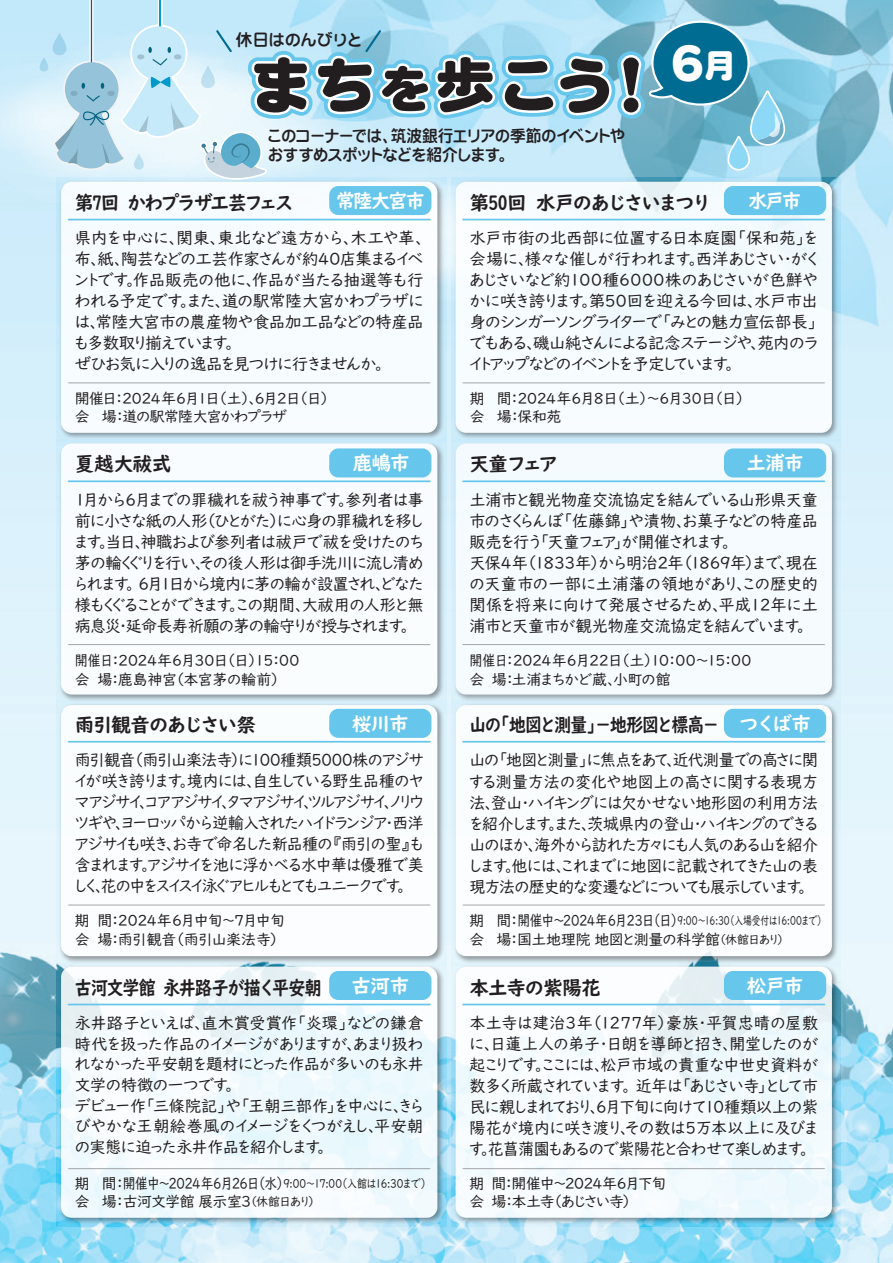
<style>
.page{position:relative;width:893px;height:1263px;background:#fff}
.page>*{position:absolute;margin:0;border:0;box-sizing:border-box;transform-origin:0 0}
.t1{font:42px "NIS R10 P 83 pv RKSJ H";color:#fff}
.t2{font:19.5px "UD Digi Kyokasho N B";letter-spacing:-.06em;color:#fff}
.t3{font:19.5px "UD Digi Kyokasho N B";letter-spacing:-.065em;color:#231f20}
.t4{font:19.5px "UD Digi Kyokasho N B";letter-spacing:-.065em;color:#231f20;scale:.86 1}
.t5{font:19.5px "UD Digi Kyokasho N B";letter-spacing:-.065em;color:#231f20;scale:.87 1}
.t6{font:19.5px "UD Digi Kyokasho N B";letter-spacing:-.095em;color:#231f20}
.t7{font:19.5px "UD Digi Kyokasho N B";letter-spacing:-.11em;color:#231f20;scale:.95 1}
.t8{font:19.5px "UD Digi Kyokasho N B";letter-spacing:-.04em;color:#231f20}
.t9{font:16.5px/21px "UD Digi Kyokasho NK R";letter-spacing:-.035em;color:#231f20;text-align:justify}
.t10{font:16.5px/21px "UD Digi Kyokasho NK R";letter-spacing:-.035em;color:#231f20;text-align:justify;scale:.96 1}
.t11{font:16.5px/19.5px "NIS R7 P 83 pv RKSJ H";letter-spacing:-.03em;color:#231f20;scale:.95 1}
.t12{font:16.5px "NIS R7 P 83 pv RKSJ H";letter-spacing:-.01em;color:#231f20}
.t13{font:16.2px/20.7px "UD Digi Kyokasho NK R";letter-spacing:-.025em;color:#231f20}
.t14{font:15px/18.8px "UD Digi Kyokasho NK R";letter-spacing:-.04em;color:#231f20}
.t15{font:15px/18.8px "UD Digi Kyokasho NK R";letter-spacing:-.04em;color:#231f20;scale:.87 1}
.t16{font:15px/18.8px "UD Digi Kyokasho NK R";letter-spacing:-.02em;color:#231f20;scale:.87 1}
.t17{font:12px "UD Digi Kyokasho NK R";letter-spacing:-.03em;color:#231f20;scale:.74 1}
.t18{font:12px "UD Digi Kyokasho NK R";letter-spacing:-.03em;color:#231f20;scale:.84 1}
.s1{font-size:33px}
.s2{font-size:15px}
.s3{font-size:12px}
</style>
<div class="page">
<img style="left:0;top:0;width:893px;height:1263px">
<img style="left:57px;top:185px;width:389px;height:254px">
<div style="left:61px;top:182px;width:376px;height:251px;background:#f7fcfe;border-radius:11px"></div>
<hr style="left:68px;top:219px;width:362px;height:1px;background:#66c6eb">
<hr style="left:68px;top:382px;width:362px;height:1px;background:#808285">
<img style="left:451px;top:177px;width:390px;height:262px">
<div style="left:456px;top:182px;width:376px;height:251px;background:#f7fcfe;border-radius:11px"></div>
<hr style="left:463px;top:382px;width:361px;height:1px;background:#808285">
<hr style="left:463px;top:219px;width:361px;height:1px;background:#66c6eb">
<div style="left:329px;top:186px;width:102px;height:29px;background:#66c6eb;border-radius:9px"></div>
<div style="left:724px;top:186px;width:102px;height:29px;background:#66c6eb;border-radius:9px"></div>
<img style="left:57px;top:439px;width:389px;height:262px">
<div style="left:61px;top:443px;width:376px;height:251px;background:#fff;border-radius:11px"></div>
<img style="left:451px;top:439px;width:390px;height:262px">
<div style="left:456px;top:443px;width:376px;height:251px;background:#f5fbfe;border-radius:11px"></div>
<hr style="left:68px;top:480px;width:362px;height:2px;background:#66c6eb">
<hr style="left:68px;top:644px;width:362px;height:1px;background:#808285">
<hr style="left:463px;top:480px;width:361px;height:2px;background:#66c6eb">
<hr style="left:463px;top:644px;width:361px;height:1px;background:#808285">
<div style="left:329px;top:448px;width:102px;height:29px;background:#66c6eb;border-radius:9px"></div>
<div style="left:724px;top:448px;width:102px;height:29px;background:#66c6eb;border-radius:9px"></div>
<img style="left:57px;top:701px;width:389px;height:261px">
<div style="left:61px;top:705px;width:376px;height:251px;background:#fff;border-radius:11px"></div>
<img style="left:451px;top:701px;width:390px;height:261px">
<div style="left:456px;top:705px;width:376px;height:251px;background:#fff;border-radius:11px"></div>
<hr style="left:68px;top:741px;width:362px;height:1px;background:#66c6eb">
<hr style="left:68px;top:904px;width:362px;height:1px;background:#808285">
<hr style="left:463px;top:741px;width:361px;height:1px;background:#66c6eb">
<hr style="left:463px;top:904px;width:361px;height:1px;background:#808285">
<div style="left:329px;top:709px;width:102px;height:29px;background:#66c6eb;border-radius:9px"></div>
<div style="left:724px;top:709px;width:102px;height:29px;background:#66c6eb;border-radius:9px"></div>
<img style="left:57px;top:962px;width:389px;height:265px">
<div style="left:61px;top:967px;width:376px;height:251px;background:#f1fafd;border-radius:11px"></div>
<img style="left:451px;top:962px;width:390px;height:265px">
<svg style="left:456px;top:967px;width:376px;height:251px"></svg>
<hr style="left:68px;top:1004px;width:362px;height:1px;background:#66c6eb">
<hr style="left:68px;top:1168px;width:362px;height:1px;background:#808285">
<hr style="left:463px;top:1004px;width:361px;height:1px;background:#66c6eb">
<hr style="left:463px;top:1168px;width:361px;height:1px;background:#808285">
<div style="left:329px;top:971px;width:102px;height:29px;background:#66c6eb;border-radius:9px"></div>
<div style="left:724px;top:971px;width:102px;height:29px;background:#66c6eb;border-radius:9px"></div>
<svg style="left:51px;top:0;width:736px;height:185px"></svg>
<svg style="left:53px;top:33px;width:13px;height:22px"></svg>
<svg style="left:201px;top:65px;width:14px;height:23px"></svg>
<svg style="left:134px;top:153px;width:10px;height:17px"></svg>
<svg style="left:40px;top:57px;width:8px;height:14px"></svg>
<p class="t12" style="left:236px;top:32px;width:128px">休日はのんびりと</p>
<p class="t11" style="left:267px;top:126px;width:379px">このコーナーでは、筑波銀行エリアの季節のイベントやおすすめスポットなどを紹介します。</p>
<h1 class="t1" style="left:672px;top:42px;width:66px">６<span class="s1">月</span></h1>
<p class="t2" style="left:336px;top:189px;width:90px">常陸大宮市</p>
<p class="t2" style="left:748px;top:189px;width:54px">水戸市</p>
<p class="t7" style="left:75px;top:191px;width:232px">第7回 かわプラザ工芸フェス</p>
<p class="t9" style="left:75px;top:228px;width:350px;text-align:left">県内を中心に、関東、東北など遠方から、木工や革、布、紙、陶芸などの工芸作家さんが約40店集まるイベントです。作品販売の他に、作品が当たる抽選等も行われる予定です。また、道の駅常陸大宮かわプラザには、常陸大宮市の農産物や食品加工品などの特産品も多数取り揃えています。<br>ぜひお気に入りの逸品を見つけに行きませんか。</p>
<p class="t14" style="left:75px;top:389px;width:256px">開催日：2024年6月1日（土）、6月2日（日）会　 場：道の駅常陸大宮かわプラザ</p>
<p class="t6" style="left:469px;top:191px;width:244px">第50回 水戸のあじさいまつり</p>
<p class="t9" style="left:469px;top:228px;width:350px">水戸市街の北西部に位置する日本庭園「保和苑」を会場に、様々な催しが行われます。西洋あじさい・がくあじさいなど約100種6000株のあじさいが色鮮やかに咲き誇ります。第50回を迎える今回は、水戸市出身のシンガーソングライターで「みとの魅力宣伝部長」でもある、磯山純さんによる記念ステージや、苑内のライトアップなどのイベントを予定しています。</p>
<p class="t14" style="left:470px;top:389px;width:277px">期　 間：2024年6月8日（土）～6月30日（日）会　 場：保和苑</p>
<p class="t2" style="left:353px;top:451px;width:58px">鹿嶋市</p>
<p class="t2" style="left:746px;top:451px;width:59px">土浦市</p>
<p class="t3" style="left:469px;top:452px;width:90px">天童フェア</p>
<p class="t9" style="left:469px;top:490px;width:350px;text-align:left">土浦市と観光物産交流協定を結んでいる山形県天童市のさくらんぼ「佐藤錦」や漬物、お菓子などの特産品販売を行う「天童フェア」が開催されます。<br>天保4年（１８３３年）から明治2年（１８６９年）まで、現在の天童市の一部に土浦藩の領地があり、この歴史的関係を将来に向けて発展させるため、平成12年に土浦市と天童市が観光物産交流協定を結んでいます。</p>
<p class="t15" style="left:469px;top:651px;width:325px">開催日：2024年6月22日（土）10：00～１５：００会　場：土浦まちかど蔵、小町の館</p>
<p class="t3" style="left:75px;top:452px;width:98px">夏越大祓式</p>
<p class="t9" style="left:75px;top:490px;width:350px">１月から６月までの罪穢れを祓う神事です。参列者は事前に小さな紙の人形（ひとがた）に心身の罪穢れを移します。当日、神職および参列者は祓戸で祓を受けたのち茅の輪くぐりを行い、その後人形は御手洗川に流し清められます。 ６月1日から境内に茅の輪が設置され、どなた様もくぐることができます。この期間、大祓用の人形と無病息災・延命長寿祈願の茅の輪守りが授与されます。</p>
<p class="t16" style="left:75px;top:651px;width:260px">開催日：2024年６月３０日（日）15：00会　場：鹿島神宮（本宮茅の輪前）</p>
<p class="t2" style="left:352px;top:712px;width:58px">桜川市</p>
<p class="t2" style="left:739px;top:712px;width:73px">つくば市</p>
<p class="t4" style="left:469px;top:713px;width:292px">山の「地図と測量」－地形図と標高－</p>
<p class="t10" style="left:469px;top:750px;width:365px">山の「地図と測量」に焦点をあて、近代測量での高さに関する測量方法の変化や地図上の高さに関する表現方法、登山・ハイキングには欠かせない地形図の利用方法を紹介します。また、茨城県内の登山・ハイキングのできる山のほか、海外から訪れた方々にも人気のある山を紹介します。他には、これまでに地図に記載されてきた山の表現方法の歴史的な変遷などについても展示しています。</p>
<p class="t17" style="left:469px;top:913px;width:479px"><span class="s2">期　 間：開催中～2024年6月23日（日）</span>9:00～16:30（入場受付は16:00まで）</p>
<p class="t14" style="left:469px;top:930px;width:317px">会　 場：国土地理院 地図と測量の科学館<span class="s3">（休館日あり）</span></p>
<p class="t3" style="left:75px;top:713px;width:183px">雨引観音のあじさい祭</p>
<p class="t10" style="left:75px;top:750px;width:365px">雨引観音（雨引山楽法寺）に100種類5000株のアジサイが咲き誇ります。境内には、自生している野生品種のヤマアジサイ、コアアジサイ、タマアジサイ、ツルアジサイ、ノリウツギや、ヨーロッパから逆輸入されたハイドランジア・西洋アジサイも咲き、お寺で命名した新品種の『雨引の聖』も含まれます。アジサイを池に浮かべる水中華は優雅で美しく、花の中をスイスイ泳ぐアヒルもとてもユニークです。</p>
<p class="t14" style="left:75px;top:911px;width:212px">期　間：2024年6月中旬～7月中旬会　場：雨引観音（雨引山楽法寺）</p>
<p class="t2" style="left:351px;top:974px;width:59px">古河市</p>
<p class="t2" style="left:747px;top:974px;width:58px">松戸市</p>
<p class="t8" style="left:469px;top:976px;width:133px">本土寺の紫陽花</p>
<p class="t9" style="left:469px;top:1012px;width:350px">本土寺は建治３年（1277年）豪族・平賀忠晴の屋敷に、日蓮上人の弟子・日朗を導師と招き、開堂したのが起こりです。ここには、松戸市域の貴重な中世史資料が数多く所蔵されています。 近年は「あじさい寺」として市民に親しまれており、6月下旬に向けて10種類以上の紫陽花が境内に咲き渡り、その数は５万本以上に及びます。花菖蒲園もあるので紫陽花と合わせて楽しめます。</p>
<p class="t14" style="left:469px;top:1174px;width:199px">期間：開催中～2024年６月下旬会場：本土寺（あじさい寺）</p>
<p class="t5" style="left:75px;top:976px;width:285px">古河文学館 永井路子が描く平安朝</p>
<p class="t13" style="left:75px;top:1012px;width:350px">永井路子といえば、直木賞受賞作「炎環」などの鎌倉時代を扱った作品のイメージがありますが、あまり扱われなかった平安朝を題材にとった作品が多いのも永井文学の特徴の一つです。<br>デビュー作「三條院記」や「王朝三部作」を中心に、きらびやかな王朝絵巻風のイメージをくつがえし、平安朝の実態に迫った永井作品を紹介します。</p>
<p class="t18" style="left:75px;top:1176px;width:421px"><span class="s2">期　 間：開催中～2024年6月26日（水）</span>9:00～17:00（入館は16:30まで）</p>
<p class="t14" style="left:75px;top:1192px;width:242px">会　 場：古河文学館 展示室３<span class="s3">（休館日あり）</span></p>
</div>
